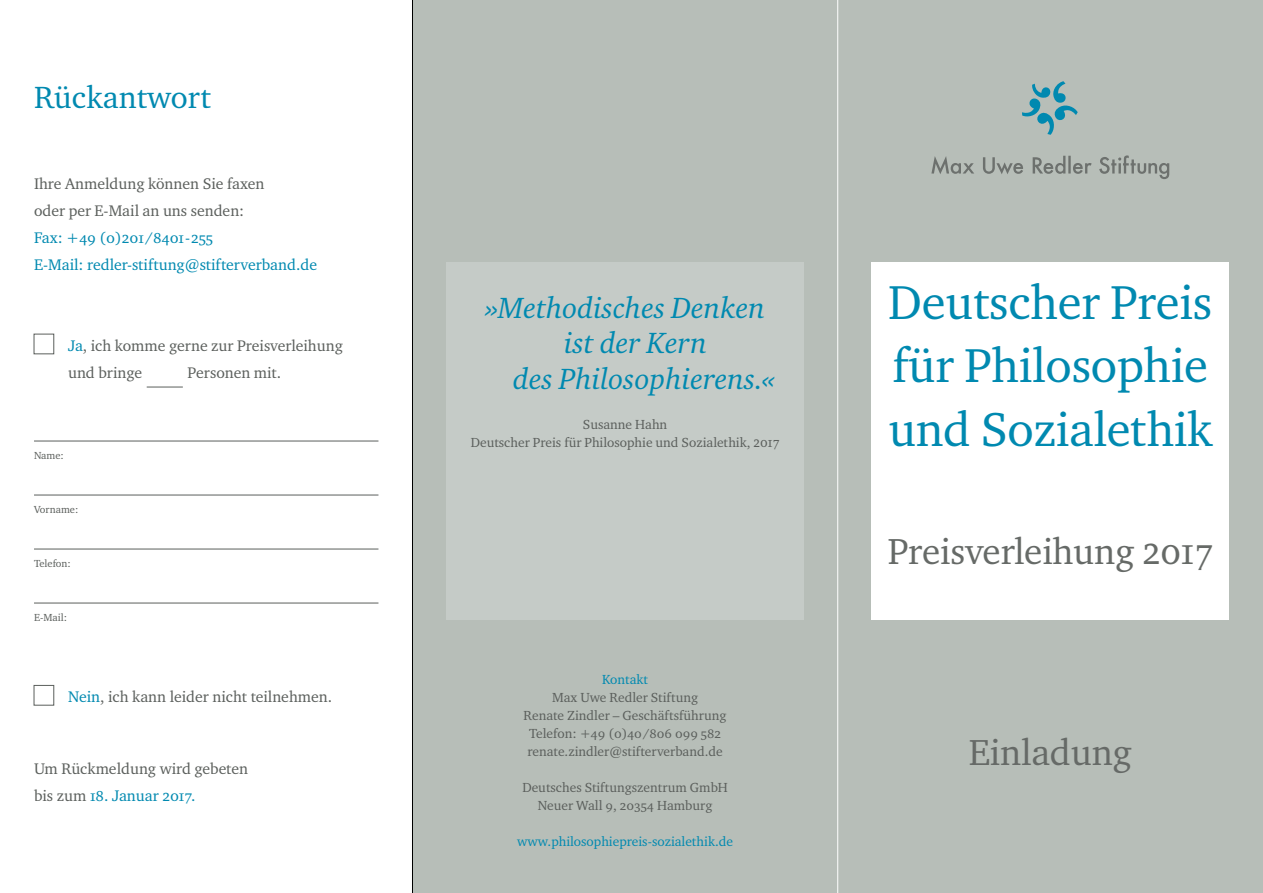
<style>
.page{position:relative;width:1263px;height:893px;background:#fff}
.page>*{position:absolute;margin:0;border:0;box-sizing:border-box;transform-origin:0 0}
.t1{font:48.75px/63.6px "Charter ITC Std";letter-spacing:-.005em;color:#0089b0}
.t2{font:37.05px "Charter ITC Std";letter-spacing:-.005em;color:#666a67}
.t3{font:31.5px "Charter ITC Std";color:#0089b0}
.t4{font:italic 30px/36px "Charter ITC Std";color:#0089b0;text-align:center}
.t5{font:15.75px/27px "Charter ITC Std";color:#5b5f5c}
.t6{font:15.75px "Charter ITC Std";color:#0089b0}
.t7{font:13.5px/18px "Charter ITC Std";color:#5b5f5c;text-align:center}
.t8{font:13.5px "Charter ITC Std";color:#0089b0}
.t9{font:10.5px "Charter ITC Std";color:#5b5f5c}
.s1{color:#0089b0}
.s2{color:#5b5f5c}
.s3{font-size:14.55px}
.s4{font-size:39px}
</style>
<div class="page">
<div style="left:412px;top:0;width:851px;height:893px;background:#b7beb8"></div>
<div style="left:446px;top:262px;width:358px;height:357px;background:#c5cbc7"></div>
<hr style="left:34px;top:441px;width:344px;height:1px;background:#5b5f5c">
<hr style="left:147px;top:387px;width:36px;height:1px;background:#5b5f5c">
<hr style="left:34px;top:495px;width:344px;height:1px;background:#5b5f5c">
<hr style="left:34px;top:549px;width:344px;height:1px;background:#5b5f5c">
<hr style="left:34px;top:603px;width:344px;height:1px;background:#5b5f5c">
<div style="left:34px;top:334px;width:20px;height:20px;border:1px solid #5b5f5c"></div>
<div style="left:34px;top:685px;width:20px;height:20px;border:1px solid #5b5f5c"></div>
<svg style="left:1022px;top:81px;width:56px;height:54px"></svg>
<svg style="left:931px;top:155px;width:238px;height:24px"></svg>
<div style="left:872px;top:262px;width:357px;height:357px;background:#fff"></div>
<hr style="left:837px;top:0;width:1px;height:893px;background:#fff">
<hr style="left:412px;top:0;width:1px;height:893px;background:#000">
<p class="t3" style="left:34px;top:78px;width:179px">Rückantwort</p>
<p class="t5" style="left:34px;top:170px;width:232px">Ihre Anmeldung können Sie faxen oder per E-Mail an uns senden:</p>
<p class="t6" style="left:34px;top:228px;width:181px">Fax: +49 (0)201/8401-255</p>
<p class="t6" style="left:34px;top:255px;width:285px">E-Mail: redler-stiftung@stifterverband.de</p>
<p class="t5" style="left:68px;top:332px;width:276px"><span class="s1">Ja</span>, ich komme gerne zur Preisverleihung</p>
<p class="t5" style="left:68px;top:359px;width:76px">und bringe</p>
<p class="t5" style="left:188px;top:359px;width:95px">Personen mit.</p>
<p class="t9" style="left:34px;top:449px;width:31px">Name:</p>
<p class="t9" style="left:34px;top:503px;width:46px">Vorname:</p>
<p class="t9" style="left:34px;top:557px;width:38px">Telefon:</p>
<p class="t9" style="left:34px;top:611px;width:35px">E-Mail:</p>
<p class="t5" style="left:68px;top:683px;width:266px"><span class="s1">Nein</span>, ich kann leider nicht teilnehmen.</p>
<p class="t5" style="left:34px;top:755px;width:216px">Um Rückmeldung wird gebeten</p>
<p class="t6" style="left:34px;top:786px;width:163px"><span class="s2">bis zum</span> 18. Januar 2017.</p>
<p class="t4" style="left:485px;top:290px;width:282px">»Methodisches Denken</p>
<p class="t4" style="left:513px;top:324px;width:264px">ist der Kern<br>des Philosophierens.«</p>
<p class="t7" style="left:471px;top:415px;width:310px">Susanne Hahn<br>Deutscher Preis für Philosophie und Sozialethik, <span class="s3">2017</span></p>
<p class="t8" style="left:602px;top:671px;width:47px">Kontakt</p>
<p class="t7" style="left:552px;top:688px;width:147px">Max Uwe Redler Stiftung</p>
<p class="t7" style="left:523px;top:706px;width:205px">Renate Zindler – Geschäftsführung</p>
<p class="t7" style="left:529px;top:724px;width:193px">Telefon: +49 (0)40/806 099 582</p>
<p class="t7" style="left:527px;top:742px;width:197px">renate.zindler@stifterverband.de</p>
<p class="t7" style="left:522px;top:778px;width:207px">Deutsches Stiftungszentrum GmbH</p>
<p class="t7" style="left:538px;top:796px;width:176px">Neuer Wall 9, 20354 Hamburg</p>
<p class="t8" style="left:517px;top:833px;width:217px">www.philosophiepreis-sozialethik.de</p>
<p class="t1" style="left:888px;top:269px;width:326px">Deutscher Preis</p>
<p class="t1" style="left:888px;top:333px;width:325px">für Philosophie und Sozialethik</p>
<p class="t2" style="left:888px;top:528px;width:327px">Preisverleihung <span class="s4">2017</span></p>
<p class="t2" style="left:969px;top:729px;width:165px">Einladung</p>
</div>
